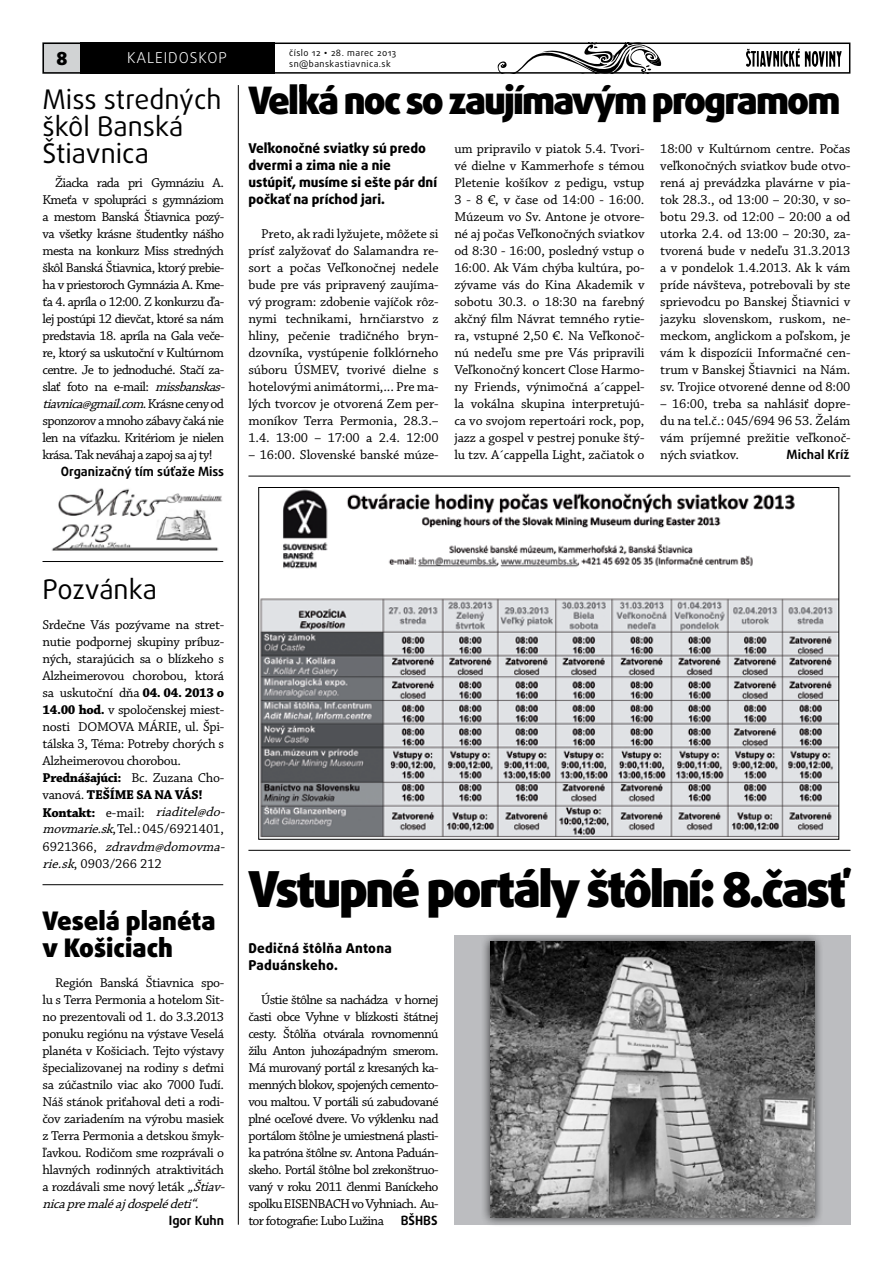
<style>
.page{position:relative;width:893px;height:1263px;background:#fff}
.page>*{position:absolute;margin:0;border:0;box-sizing:border-box;transform-origin:0 0}
.t1{font:900 49.5px "Daxline Pro";letter-spacing:-.05em;color:#000}
.t2{font:900 37.8px "Daxline Pro";letter-spacing:-.05em;color:#000}
.t3{font:27px/27px "Daxline Pro";color:#000}
.t4{font:900 25.5px/27px "Daxline Pro";color:#000}
.t5{font:900 18px "Daxline Pro";color:#000}
.t6{font:300 15px "Daxline Pro";letter-spacing:.06em;color:#fff}
.t7{font:13.5px/17px "Chaparral Pro Capt";letter-spacing:-.03em;color:#000;text-align:justify}
.t8{font:13.5px/17px "Chaparral Pro Capt";letter-spacing:-.05em;color:#000}
.t9{font:13.5px/17px "Chaparral Pro Capt";color:#000}
.t10{font:800 13.5px/17px "Daxline Pro";color:#000}
.t11{font:700 13.5px/17px "Chaparral Pro";letter-spacing:-.025em;color:#000}
.t12{font:800 13.5px/17px "Daxline Pro";letter-spacing:.02em;color:#000}
.t13{font:13.5px "Chaparral Pro Capt";letter-spacing:-.01em;color:#000}
.t14{font:700 12.75px "Daxline Pro";color:#000}
.t15{font:9px "Daxline Pro";letter-spacing:.05em;color:#000}
.s1{font-family:"Gill Sans MT Pro"}
.s2{font-style:italic}
.s3{font-family:"Chaparral Pro";font-weight:700}
.s4{font-family:"Chaparral Pro Capt";font-weight:400}
.s5{font-family:"Daxline Pro";font-weight:700;font-size:12.75px}
</style>
<div class="page">
<div style="left:43px;top:43px;width:46px;height:31px;background:#d1d3d4"></div>
<svg style="left:497px;top:46px;width:165px;height:25px"></svg>
<div style="left:43px;top:43px;width:807px;height:31px;border:2px solid #000"></div>
<div style="left:80px;top:43px;width:194px;height:31px;background:#000"></div>
<svg style="left:746px;top:49px;width:96px;height:18px"></svg>
<div style="left:454px;top:935px;width:396px;height:290px;background:#bcbdc0"></div>
<hr style="left:238px;top:85px;width:1px;height:1140px;background:#000">
<hr style="left:43px;top:884px;width:180px;height:1px;background:#000">
<hr style="left:43px;top:561px;width:180px;height:1px;background:#000">
<hr style="left:248px;top:850px;width:602px;height:1px;background:#000">
<hr style="left:248px;top:476px;width:602px;height:1px;background:#000">
<img style="left:260px;top:489px;width:577px;height:349px">
<div style="left:481px;top:932px;width:350px;height:302px;background:#000;opacity:.75"></div>
<img style="left:490px;top:942px;width:324px;height:276px">
<img style="left:51px;top:488px;width:171px;height:63px">
<h3 class="t5" style="left:56px;top:46px;width:12px">8</h3>
<p class="t15" style="left:289px;top:47px;width:109px">číslo 12 <span class="s1">•</span> 28. marec 2013</p>
<p class="t6" style="left:127px;top:48px;width:101px">KALEI DOSKOP</p>
<p class="t15" style="left:289px;top:58px;width:103px">sn@banskastiavnica.sk</p>
<h3 class="t3" style="left:43px;top:86px;width:181px">Miss stredných škôl Banská<br>Štiavnica</h3>
<p class="t8" style="left:43px;top:175px;width:188px;text-indent:13px">Žiacka rada pri Gymnáziu A.<br>Kmeťa v spolupráci s gymnáziom a mestom Banská Štiavnica pozý&shy;va všetky krásne študentky nášho mesta na konkurz Miss stredných škôl Banská Štiavnica, ktorý prebie&shy;ha v priestoroch Gymnázia A. Kme&shy;ťa 4. apríla o 12:00. Z konkurzu ďa&shy;lej postúpi 12 dievčat, ktoré sa nám predstavia 18. apríla na Gala veče&shy;re, ktorý sa uskutoční v Kultúrnom centre. Je to jednoduché. Stačí za&shy;slať foto na e-mail: <span class="s2">missbanskas&shy;tiavnica@gmail.com</span>. K r á s n e c e n y o d sponzorov a mnoho zábavy čaká nie len na víťazku. Kritériom je nielen krása. Tak neváhaj a zapoj sa aj ty!</p>
<p class="t14" style="left:61px;top:463px;width:165px">Organizačný tím súťaže Miss</p>
<h2 class="t2" style="left:248px;top:76px;width:594px">Veľká noc so zaujímavým programom</h2>
<p class="t10" style="left:248px;top:140px;width:190px">Veľkonočné sviatky sú predo dvermi a zima nie a nie ustúpiť, musíme si ešte pár dní počkať na príchod jari.</p>
<p class="t7" style="left:248px;top:226px;width:192px;text-indent:13px">Preto, ak radi lyžujete, môžete si prísť zalyžovať do Salamandra re&shy;sort a počas Veľkonočnej nedele bude pre vás pripravený zaujíma&shy;vý program: zdobenie vajíčok rôz&shy;nymi technikami, hrnčiarstvo z hliny, pečenie tradičného bryn&shy;dzovníka, vystúpenie folklórneho súboru ÚSMEV, tvorivé dielne s hotelovými animátormi,... Pre ma&shy;lých tvorcov je otvorená Zem per&shy;moníkov Terra Permonia, 28.3.– 1.4. 13:00 – 17:00 a 2.4. 12:00</p>
<p class="t13" style="left:248px;top:447px;width:192px">– 16:00. Slovenské banské múze-</p>
<p class="t7" style="left:454px;top:141px;width:192px">um pripravilo v piatok 5.4. Tvori&shy;vé dielne v Kammerhofe s témou Pletenie košíkov z pedigu, vstup 3 - 8 €, v čase od 14:00 - 16:00.<br>Múzeum vo Sv. Antone je otvore&shy;né aj počas Veľkonočných sviatkov od 8:30 - 16:00, posledný vstup o 16:00. Ak Vám chýba kultúra, po&shy;zývame vás do Kina Akademik v sobotu 30.3. o 18:30 na farebný akčný film Návrat temného rytie&shy;ra, vstupné 2,50 €. Na Veľkonoč&shy;nú nedeľu sme pre Vás pripravili Veľkonočný koncert Close Harmo&shy;ny Friends, výnimočná a´cappel&shy;la vokálna skupina interpretujú&shy;ca vo svojom repertoári rock, pop, jazz a gospel v pestrej ponuke štý&shy;lu tzv. A´cappella Light, začiatok o</p>
<p class="t7" style="left:660px;top:141px;width:192px">18:00 v Kultúrnom centre. Počas veľkonočných sviatkov bude otvo&shy;rená aj prevádzka plavárne v pia&shy;tok 28.3., od 13:00 – 20:30, v so&shy;botu 29.3. od 12:00 – 20:00 a od utorka 2.4. od 13:00 – 20:30, za&shy;tvorená bude v nedeľu 31.3.2013 a v pondelok 1.4.2013. Ak k vám príde návšteva, potrebovali by ste sprievodcu po Banskej Štiavnici v jazyku slovenskom, ruskom, ne&shy;meckom, anglickom a poľskom, je vám k dispozícii Informačné cen&shy;trum v Banskej Štiavnici na Nám. sv. Trojice otvorené denne od 8:00</p>
<p class="t7" style="left:660px;top:396px;width:192px">– 16:00, treba sa nahlásiť dopre&shy;du na tel.č.: 045/694 96 53. Želám vám príjemné prežitie veľkonoč&shy;ných sviatkov.</p>
<p class="t14" style="left:787px;top:446px;width:64px">Michal Kríž</p>
<h3 class="t3" style="left:43px;top:576px;width:116px">Pozvánka</h3>
<p class="t7" style="left:43px;top:617px;width:183px">Srdečne Vás pozývame na stret&shy;nutie podpornej skupiny príbuz&shy;ných, starajúcich sa o blízkeho s Alzheimerovou chorobou, ktorá sa uskutoční dňa <span class="s3">04. 04. 2013 o 14.00 hod.</span> v spoločenskej miest&shy;nosti DOMOVA MÁRIE, ul. Špi&shy;tálska 3, Téma: Potreby chorých s Alzheimerovou chorobou.</p>
<p class="t11" style="left:43px;top:770px;width:183px">Prednášajúci: <span class="s4">Bc. Zuzana Cho&shy;vanová.</span> TEŠÍME SA NA VÁS!</p>
<p class="t9" style="left:43px;top:804px;width:188px"><span class="s3">Kontakt:</span> e-mail: <span class="s2">riaditel@do&shy;movmarie.sk</span>, Tel.: 045/6921401,<br>6 9 2 1 3 6 6 , <span class="s2">zdravdm@domovma&shy;rie.sk</span>, 0903/266 212</p>
<h3 class="t4" style="left:43px;top:907px;width:175px">Veselá planéta v Košiciach</h3>
<p class="t7" style="left:43px;top:974px;width:188px;text-align:left;text-indent:13px">Región Banská Štiavnica spo&shy;lu s Terra Permonia a hotelom Sit&shy;no prezentovali od 1. do 3.3.2013 ponuku regiónu na výstave Veselá planéta v Košiciach. Tejto výstavy špecializovanej na rodiny s deťmi sa zúčastnilo viac ako 7000 ľudí.<br>Náš stánok priťahoval deti a rodi&shy;čov zariadením na výrobu masiek z Terra Permonia a detskou šmyk&shy;ľavkou. Rodičom sme rozprávali o hlavných rodinných atraktivitách a rozdávali sme nový leták <span class="s2">„Štiav&shy;nicapremaléaj dospelédeti“</span>.</p>
<p class="t14" style="left:169px;top:1212px;width:57px">Igor Kuhn</p>
<h1 class="t1" style="left:248px;top:856px;width:600px">Vstupné portály štôlní: 8.časť</h1>
<p class="t12" style="left:248px;top:939px;width:145px">Dedičná štôlňa Antona<br>Paduánskeho.</p>
<p class="t7" style="left:248px;top:991px;width:192px;text-indent:13px">Ústie štôlne sa nachádza v hornej časti obce Vyhne v blízkosti štátnej cesty. Štôlňa otvárala rovnomennú žilu Anton juhozápadným smerom.<br>Má murovaný portál z kresaných ka&shy;menných blokov, spojených cemento&shy;vou maltou. V portáli sú zabudované plné oceľové dvere. Vo výklenku nad portálom štôlne je umiestnená plasti&shy;ka patróna štôlne sv. Antona Paduán&shy;skeho. Portál štôlne bol zrekonštruo&shy;vaný v roku 2011 členmi Baníckeho spolku EISENBACH vo Vyhniach. Au&shy;tor fotografie: Lubo Lužina <span class="s5">BŠHBS</span></p>
</div>
